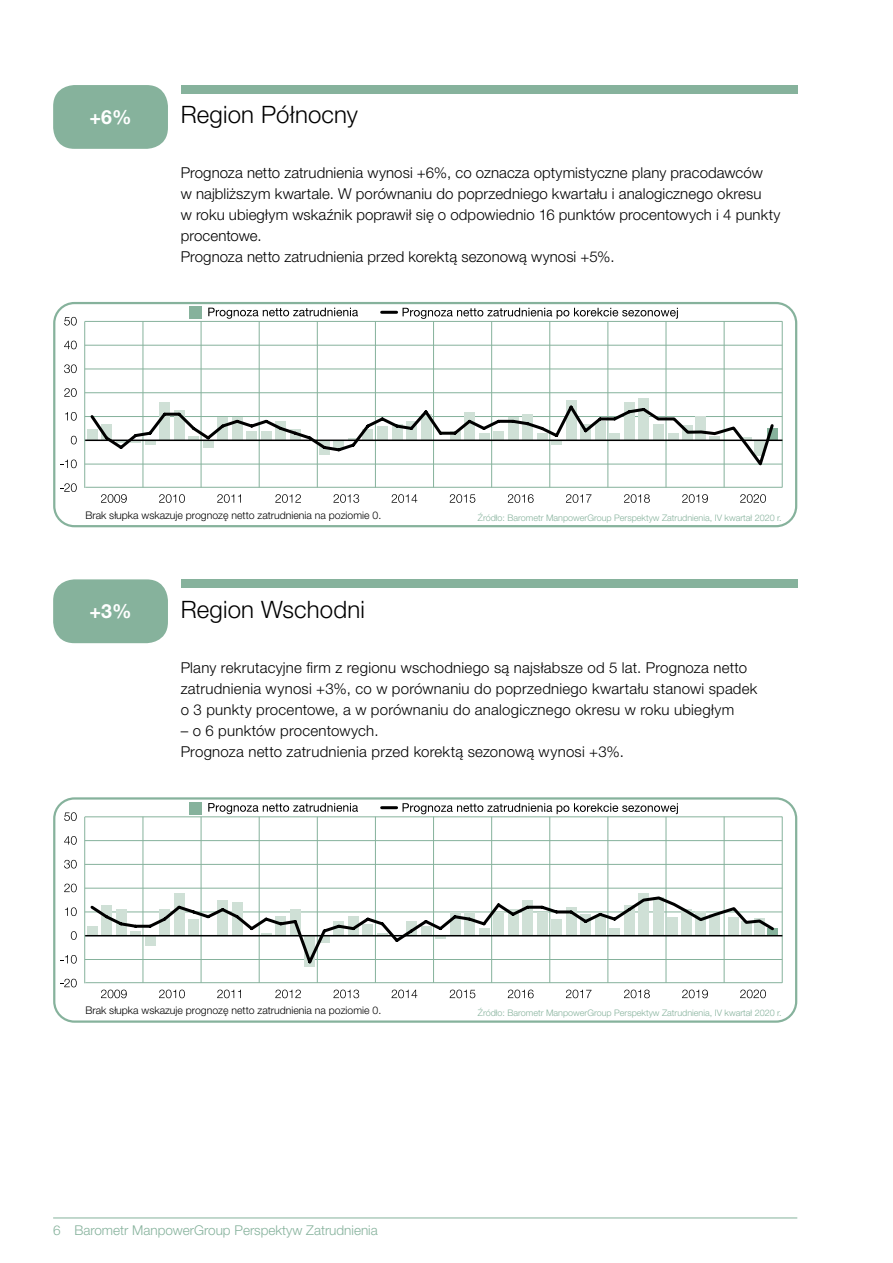
<style>
.page{position:relative;width:893px;height:1263px;background:#fff}
.page>*{position:absolute;margin:0;border:0;box-sizing:border-box;transform-origin:0 0}
.t1{font:300 24px "Helvetica Neue LT Pro";letter-spacing:.005em;color:#000}
.t2{font:700 19.5px "Helvetica Neue LT Pro";color:#fff}
.t3{font:300 15px/21px "Helvetica Neue LT Pro";letter-spacing:.01em;color:#000}
.t4{font:300 13.5px "Helvetica Neue LT Pro";color:#86b29c}
.t5{font:300 10.5px "Helvetica Neue LT Pro";color:#000}
.t6{font:300 9px "Helvetica Neue LT Pro";color:#86b29c}
</style>
<div class="page">
<hr style="left:53px;top:1217px;width:744px;height:1px;background:#86b29c">
<div style="left:181px;top:85px;width:616px;height:9px;background:#86b29c"></div>
<div style="left:181px;top:579px;width:616px;height:9px;background:#86b29c"></div>
<div style="left:53px;top:85px;width:115px;height:64px;background:#86b29c;border-radius:21px"></div>
<div style="left:53px;top:579px;width:115px;height:64px;background:#86b29c;border-radius:21px"></div>
<svg style="left:53px;top:302px;width:744px;height:225px"></svg>
<svg style="left:53px;top:797px;width:744px;height:226px"></svg>
<hr style="left:382px;top:806px;width:15px;height:3px;background:#000">
<svg style="left:208px;top:803px;width:150px;height:11px"></svg>
<svg style="left:403px;top:803px;width:275px;height:11px"></svg>
<div style="left:189px;top:802px;width:13px;height:12px;background:#86b29c"></div>
<h2 class="t2" style="left:90px;top:105px;width:44px">+6%</h2>
<h1 class="t1" style="left:181px;top:100px;width:179px">Region Północny</h1>
<p class="t3" style="left:181px;top:162px;width:601px">Prognoza netto zatrudnienia wynosi +6%, co oznacza optymistyczne plany pracodawców<br>w najbliższym kwartale. W porównaniu do poprzedniego kwartału i analogicznego okresu<br>w roku ubiegłym wskaźnik poprawił się o odpowiednio 16 punktów procentowych i 4 punkty procentowe.<br>Prognoza netto zatrudnienia przed korektą sezonową wynosi +5%.</p>
<p class="t5" style="left:85px;top:509px;width:297px">Brak słupka wskazuje prognozę netto zatrudnienia na poziomie 0.</p>
<p class="t6" style="left:478px;top:512px;width:305px">Źródło: Barometr ManpowerGroup Perspektyw Zatrudnienia, IV kwartał 2020 r.</p>
<h2 class="t2" style="left:90px;top:599px;width:44px">+3%</h2>
<h1 class="t1" style="left:181px;top:595px;width:186px">Region Wschodni</h1>
<p class="t3" style="left:181px;top:657px;width:578px">Plany rekrutacyjne firm z regionu wschodniego są najsłabsze od 5 lat. Prognoza netto zatrudnienia wynosi +3%, co w porównaniu do poprzedniego kwartału stanowi spadek o 3 punkty procentowe, a w porównaniu do analogicznego okresu w roku ubiegłym</p>
<p class="t3" style="left:181px;top:720px;width:445px">– o 6 punktów procentowych.<br>Prognoza netto zatrudnienia przed korektą sezonową wynosi +3%.</p>
<p class="t5" style="left:85px;top:1004px;width:297px">Brak słupka wskazuje prognozę netto zatrudnienia na poziomie 0.</p>
<p class="t6" style="left:478px;top:1007px;width:305px">Źródło: Barometr ManpowerGroup Perspektyw Zatrudnienia, IV kwartał 2020 r.</p>
<p class="t4" style="left:53px;top:1222px;width:326px">6 Barometr ManpowerGroup Perspektyw Zatrudnienia</p>
</div>
